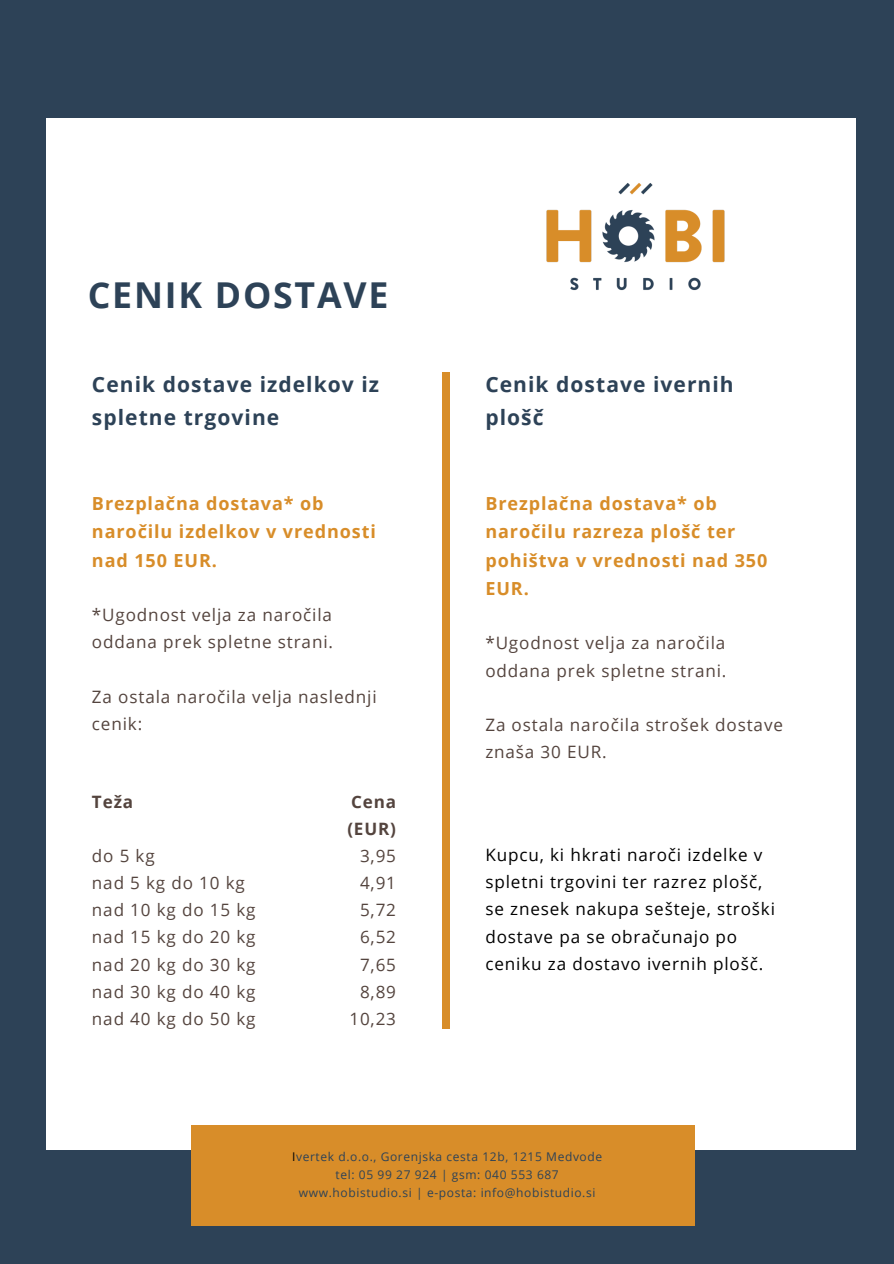
<style>
.page{position:relative;width:894px;height:1264px;background:#fff}
.page>*{position:absolute;margin:0;border:0;box-sizing:border-box;transform-origin:0 0}
.t1{font:700 35.7px "Open Sans";letter-spacing:.05em;color:#2d4257}
.t2{font:700 21px/32.8px "Open Sans";letter-spacing:.05em;color:#2d4257}
.t3{font:700 18px/28.3px "Open Sans";letter-spacing:.05em;color:#d88d29}
.t4{font:17.1px/27.2px "Open Sans";letter-spacing:.05em;color:#54443e}
.t5{font:17.1px/27.2px "Open Sans";letter-spacing:.05em;color:#000}
.t6{font:700 17.1px/27.2px "Open Sans";letter-spacing:.05em;color:#54443e}
.t7{font:12px/18.3px "Open Sans";letter-spacing:.05em;color:#2d4257;text-align:center}
.s1{color:#000}
</style>
<div class="page">
<div style="left:0;top:0;width:893px;height:1263px;background:#2d4257"></div>
<div style="left:46px;top:118px;width:808px;height:1031px;background:#fff"></div>
<div style="left:191px;top:1124px;width:503px;height:101px;background:#d88d29"></div>
<div style="left:442px;top:372px;width:8px;height:656px;background:#d88d29"></div>
<img style="left:546px;top:183px;width:179px;height:108px">
<h1 class="t1" style="left:88px;top:270px;width:302px">CENIK DOSTAVE</h1>
<p class="t2" style="left:92px;top:367px;width:288px">Cenik dostave izdelkov iz spletne trgovine</p>
<p class="t2" style="left:485px;top:367px;width:250px">Cenik dostave ivernih plošč</p>
<p class="t3" style="left:92px;top:488px;width:285px">Brezplačna dostava* ob naročilu izdelkov v vrednosti nad 150 EUR.</p>
<p class="t4" style="left:92px;top:601px;width:242px">*Ugodnost velja za naročila oddana prek spletne strani.</p>
<p class="t4" style="left:92px;top:682px;width:286px">Za ostala naročila velja naslednji cenik:</p>
<p class="t6" style="left:92px;top:787px;width:43px">Teža</p>
<p class="t4" style="left:92px;top:841px;width:165px">do 5 kg<br>nad 5 kg do 10 kg nad 10 kg do 15 kg nad 15 kg do 20 kg nad 20 kg do 30 kg nad 30 kg do 40 kg nad 40 kg do 50 kg</p>
<p class="t6" style="left:347px;top:787px;width:50px">Cena (EUR)</p>
<p class="t4" style="left:349px;top:841px;width:48px;text-align:right">3,95<br>4,91<br>5,72<br>6,52<br>7,65<br>8,89<br>10,23</p>
<p class="t3" style="left:485px;top:488px;width:283px">Brezplačna dostava* ob naročilu razreza plošč ter pohištva v vrednosti nad 350<br>EUR.</p>
<p class="t4" style="left:485px;top:629px;width:242px">*Ugodnost velja za naročila oddana prek spletne strani.</p>
<p class="t4" style="left:485px;top:710px;width:299px">Za ostala naročila strošek dostave znaša 30 EUR.</p>
<p class="t5" style="left:485px;top:840px;width:291px">Kupcu, ki hkrati naroči izdelke v spletni trgovini ter razrez plošč, se znesek nakupa sešteje, stroški dostave pa se obračunajo po ceniku za dostavo ivernih plošč.</p>
<p class="t7" style="left:292px;top:1146px;width:311px"><span class="s1">I</span>vertek d.o.o., Gorenjska cesta 12b, 1215 Medvode tel: 05 99 27 924 | gsm: 040 553 687 www.hobistudio.si | e-posta: info@hobistudio.si</p>
</div>
